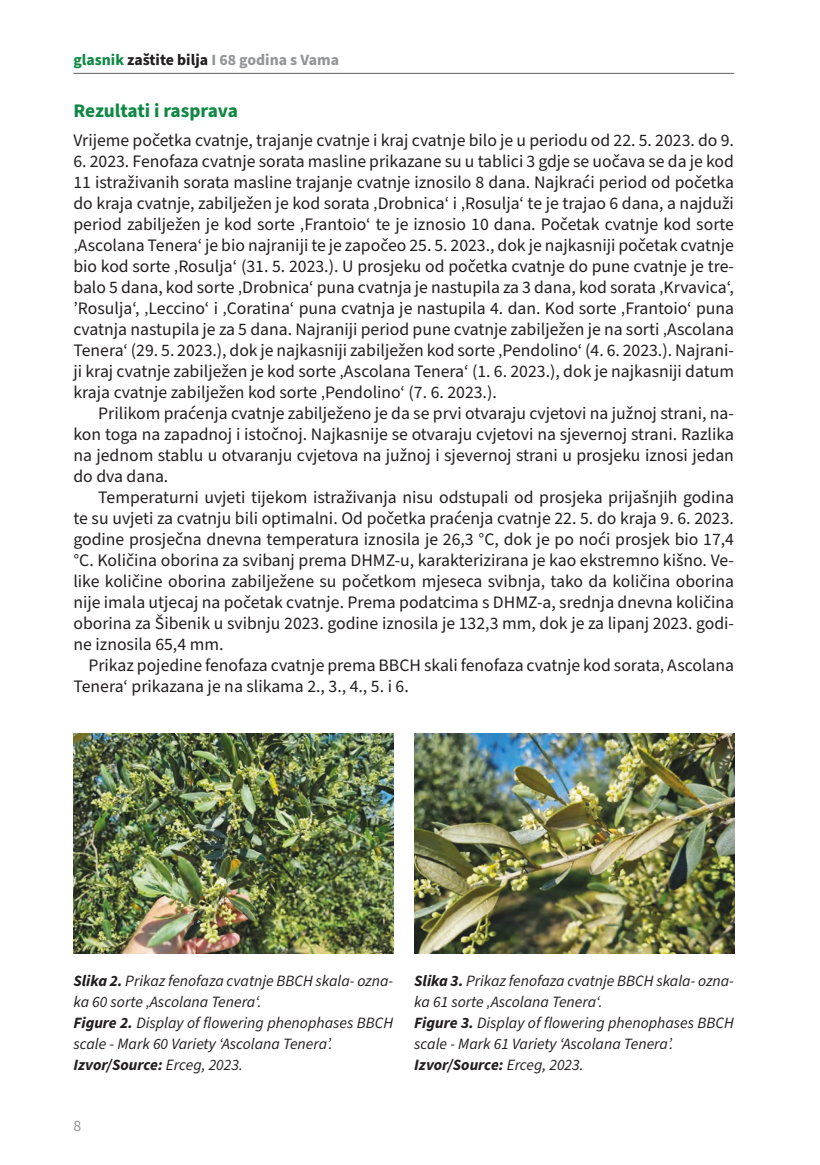
<style>
.page{position:relative;width:820px;height:1165px;background:#fff}
.page>*{position:absolute;margin:0;border:0;box-sizing:border-box;transform-origin:0 0}
.PODNASLOV_RAD{font:700 19.25px "Source Sans Pro";letter-spacing:-.01em;color:#0e8943}
.Tijelo_wrd_2{font:17.5px/21px "Source Sans Pro";color:#231f20;text-align:justify}
.TXT-ostali{font:17.5px/21px "Source Sans Pro";color:#231f20;text-align:justify}
.TXT-ostali-2{font:italic 15.75px/21px "Source Sans Pro";color:#231f20}
.TXT-ostali-3{font:italic 700 15.75px "Source Sans Pro";color:#231f20}
.t1{font:700 15.75px "Source Sans Pro";color:#939598}
.t2{font:15.75px "Source Sans Pro";color:#939598}
.s1{color:#0e8943}
.s2{color:#231f20}
.s3{font-weight:700}
.s4{font-weight:400}
</style>
<div class="page">
<hr style="left:73px;top:73px;width:660px;height:1px;background:#5f5f62">
<img style="left:73px;top:734px;width:320px;height:219px">
<img style="left:414px;top:734px;width:319px;height:219px">
<p class="t1" style="left:73px;top:49px;width:267px"><span class="s1">glasnik</span> <span class="s2">zaštite bilja</span> I 68 godina s Vama</p>
<p class="PODNASLOV_RAD" style="left:73px;top:97px;width:166px">Rezultati i rasprava</p>
<p class="Tijelo_wrd_2" style="left:73px;top:130px;width:661px">Vrijeme početka cvatnje, trajanje cvatnje i kraj cvatnje bilo je u periodu od 22. 5. 2023. do 9.</p>
<p class="Tijelo_wrd_2" style="left:73px;top:151px;width:661px">6. 2023. Fenofaza cvatnje sorata masline prikazane su u tablici 3 gdje se uočava se da je kod 11 istraživanih sorata masline trajanje cvatnje iznosilo 8 dana. Najkraći period od početka do kraja cvatnje, zabilježen je kod sorata ‚Drobnica‘ i ‚Rosulja‘ te je trajao 6 dana, a najduži period zabilježen je kod sorte ‚Frantoio‘ te je iznosio 10 dana. Početak cvatnje kod sorte ‚Ascolana Tenera‘ je bio najraniji te je započeo 25. 5. 2023., dok je najkasniji početak cvatnje bio kod sorte ‚Rosulja‘ (31. 5. 2023.). U prosjeku od početka cvatnje do pune cvatnje je tre&shy;balo 5 dana, kod sorte ‚Drobnica‘ puna cvatnja je nastupila za 3 dana, kod sorata ‚Krvavica‘, ’Rosulja‘, ‚Leccino‘ i ‚Coratina‘ puna cvatnja je nastupila 4. dan. Kod sorte ‚Frantoio‘ puna cvatnja nastupila je za 5 dana. Najraniji period pune cvatnje zabilježen je na sorti ‚Ascolana Tenera‘ (29. 5. 2023.), dok je najkasniji zabilježen kod sorte ‚Pendolino‘ (4. 6. 2023.). Najrani&shy;ji kraj cvatnje zabilježen je kod sorte ‚Ascolana Tenera‘ (1. 6. 2023.), dok je najkasniji datum kraja cvatnje zabilježen kod sorte ‚Pendolino‘ (7. 6. 2023.).</p>
<p class="TXT-ostali" style="left:73px;top:403px;width:661px;text-indent:25px">Prilikom praćenja cvatnje zabilježeno je da se prvi otvaraju cvjetovi na južnoj strani, na&shy;kon toga na zapadnoj i istočnoj. Najkasnije se otvaraju cvjetovi na sjevernoj strani. Razlika na jednom stablu u otvaranju cvjetova na južnoj i sjevernoj strani u prosjeku iznosi jedan do dva dana.</p>
<p class="Tijelo_wrd_2" style="left:73px;top:487px;width:661px;text-indent:25px">Temperaturni uvjeti tijekom istraživanja nisu odstupali od prosjeka prijašnjih godina te su uvjeti za cvatnju bili optimalni. Od početka praćenja cvatnje 22. 5. do kraja 9. 6. 2023. godine prosječna dnevna temperatura iznosila je 26,3 °C, dok je po noći prosjek bio 17,4 °C. Količina oborina za svibanj prema DHMZ-u, karakterizirana je kao ekstremno kišno. Ve&shy;like količine oborina zabilježene su početkom mjeseca svibnja, tako da količina oborina nije imala utjecaj na početak cvatnje. Prema podatcima s DHMZ-a, srednja dnevna količina oborina za Šibenik u svibnju 2023. godine iznosila je 132,3 mm, dok je za lipanj 2023. godi&shy;ne iznosila 65,4 mm.</p>
<p class="TXT-ostali" style="left:73px;top:655px;width:661px;text-indent:15px">Prikaz pojedine fenofaza cvatnje prema BBCH skali fenofaza cvatnje kod sorata‚ Ascolana<br>Tenera‘ prikazana je na slikama 2., 3., 4., 5. i 6.</p>
<p class="TXT-ostali-2" style="left:73px;top:971px;width:321px"><span class="s3">Slika 2.</span> Prikaz fenofaza cvatnje BBCH skala- ozna&shy;ka 60 sorte ‚Ascolana Tenera‘.</p>
<p class="TXT-ostali-2" style="left:73px;top:1013px;width:321px"><span class="s3">Figure 2.</span> Display of flowering phenophases BBCH scale - Mark 60 Variety ‘Ascolana Tenera’.</p>
<p class="TXT-ostali-3" style="left:73px;top:1054px;width:171px">Izvor/Source: <span class="s4">Erceg, 2023.</span></p>
<p class="t2" style="left:73px;top:1115px;width:9px">8</p>
<p class="TXT-ostali-2" style="left:414px;top:971px;width:321px"><span class="s3">Slika 3.</span> Prikaz fenofaza cvatnje BBCH skala- ozna&shy;ka 61 sorte ‚Ascolana Tenera‘.</p>
<p class="TXT-ostali-2" style="left:414px;top:1013px;width:321px"><span class="s3">Figure 3.</span> Display of flowering phenophases BBCH scale - Mark 61 Variety ‘Ascolana Tenera’.</p>
<p class="TXT-ostali-3" style="left:414px;top:1054px;width:171px">Izvor/Source: <span class="s4">Erceg, 2023.</span></p>
</div>
